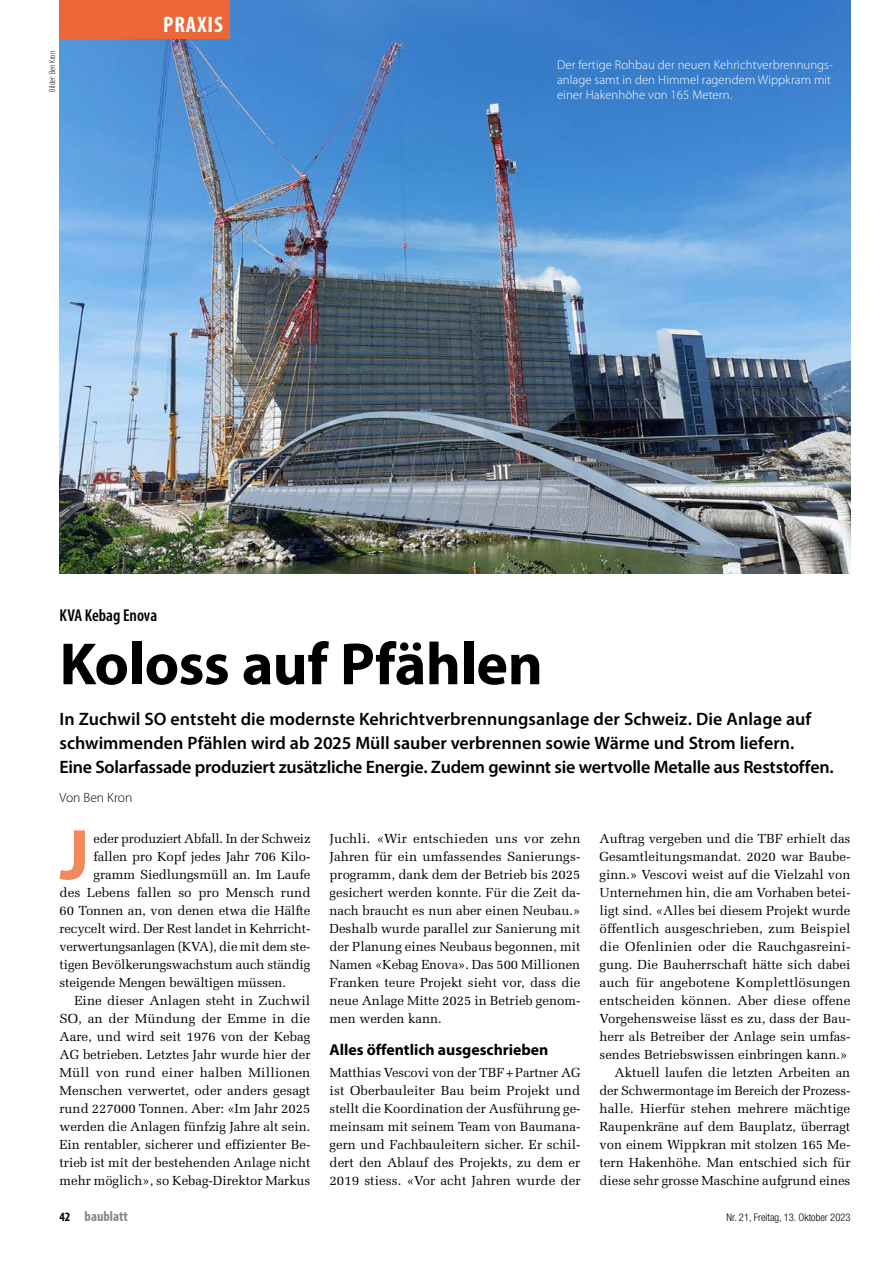
<style>
.page{position:relative;width:893px;height:1263px;background:#fff}
.page>*{position:absolute;margin:0;border:0;box-sizing:border-box;transform-origin:0 0}
.t1{font:700 72.3px "Myriad Pro";color:#f1895c}
.t2{font:700 60px "Myriad Pro";letter-spacing:-.01em;color:#000}
.t3{font:700 condensed 22.5px "Myriad Pro";letter-spacing:.045em;color:#fff}
.t4{font:600 18px/24px "Myriad Pro";color:#000}
.t5{font:600 condensed 17.25px "Myriad Pro";color:#000}
.t6{font:700 15.75px "Myriad Pro";color:#000}
.t7{font:700 condensed 14.25px "Myriad Pro";color:#868786}
.t8{font:300 13.5px "Myriad Pro";letter-spacing:.005em;color:#000}
.t9{font:13.2px/18px "Melior LT Std";color:#000;text-align:justify}
.t10{font:300 12.75px/15px "Myriad Pro";letter-spacing:.005em;color:#fff}
.t11{font:300 condensed 10.5px "Helvetica Neue LT Pro";color:#000}
.t12{font:300 condensed 9px "Myriad Pro";color:#000}
.s1{font-size:12.75px;color:#000}
</style>
<div class="page">
<img style="left:60px;top:0;width:790px;height:573px">
<div style="left:60px;top:0;width:170px;height:38px;background:#ec6737"></div>
<p class="t12" style="left:48px;top:92px;width:42px;rotate:-90deg">Bilder: Ben Kron</p>
<h3 class="t3" style="left:163px;top:10px;width:61px">PRAXIS</h3>
<p class="t10" style="left:557px;top:58px;width:277px">Der fertige Rohbau der neuen Kehrichtverbrennungs&shy;anlage samt in den Himmel ragendem Wippkram mit einer Hakenhöhe von 165 Metern.</p>
<h3 class="t5" style="left:60px;top:606px;width:99px">KVA Kebag Enova</h3>
<h2 class="t2" style="left:60px;top:630px;width:485px">Koloss auf Pfählen</h2>
<p class="t4" style="left:60px;top:707px;width:776px">In Zuchwil SO entsteht die modernste Kehrichtverbrennungsanlage der Schweiz. Die Anlage auf schwimmenden Pfählen wird ab 2025 Müll sauber verbrennen sowie Wärme und Strom liefern.<br>Eine Solarfassade produziert zusätzliche Energie. Zudem gewinnt sie wertvolle Metalle aus Reststoffen.</p>
<p class="t8" style="left:60px;top:790px;width:74px">Von Ben Kron</p>
<h1 class="t1" style="left:60px;top:814px;width:31px">J</h1>
<p class="t9" style="left:94px;top:830px;width:218px">eder produziert Abfall. In der Schweiz</p>
<p class="t9" style="left:94px;top:848px;width:218px">fallen pro Kopf jedes Jahr 706 Kilo-</p>
<p class="t9" style="left:94px;top:866px;width:218px">gramm Siedlungsmüll an. Im Laufe</p>
<p class="t9" style="left:60px;top:884px;width:253px">des Lebens fallen so pro Mensch rund</p>
<p class="t9" style="left:60px;top:902px;width:252px">60 Tonnen an, von denen etwa die Hälfte</p>
<p class="t9" style="left:60px;top:920px;width:252px">recycelt wird. Der Rest landet in Kehrricht-</p>
<p class="t9" style="left:60px;top:938px;width:252px">verwertungsanlagen (KVA), die mit dem ste-</p>
<p class="t9" style="left:60px;top:956px;width:252px">tigen Bevölkerungswachstum auch ständig</p>
<p class="t9" style="left:60px;top:974px;width:228px">steigende Mengen bewältigen müssen.</p>
<p class="t9" style="left:74px;top:992px;width:237px">Eine dieser Anlagen steht in Zuchwil</p>
<p class="t9" style="left:60px;top:1010px;width:252px">SO, an der Mündung der Emme in die</p>
<p class="t9" style="left:60px;top:1028px;width:252px">Aare, und wird seit 1976 von der Kebag</p>
<p class="t9" style="left:60px;top:1046px;width:252px">AG betrieben. Letztes Jahr wurde hier der</p>
<p class="t9" style="left:60px;top:1064px;width:252px">Müll von rund einer halben Millionen</p>
<p class="t9" style="left:60px;top:1082px;width:252px">Menschen verwertet, oder anders gesagt</p>
<p class="t9" style="left:60px;top:1100px;width:252px">rund 227000 Tonnen. Aber: «Im Jahr 2025</p>
<p class="t9" style="left:60px;top:1118px;width:252px">werden die Anlagen fünfzig Jahre alt sein.</p>
<p class="t9" style="left:60px;top:1136px;width:252px">Ein rentabler, sicherer und effizienter Be-</p>
<p class="t9" style="left:60px;top:1154px;width:252px">trieb ist mit der bestehenden Anlage nicht</p>
<p class="t9" style="left:60px;top:1172px;width:252px">mehr möglich», so Kebag-Direktor Markus</p>
<p class="t9" style="left:330px;top:830px;width:252px">Juchli. «Wir entschieden uns vor zehn Jahren für ein umfassendes Sanierungs&shy;programm, dank dem der Betrieb bis 2025 gesichert werden konnte. Für die Zeit da&shy;nach braucht es nun aber einen Neubau.» Deshalb wurde parallel zur Sanierung mit der Planung eines Neubaus begonnen, mit Namen «Kebag Enova». Das 500 Millionen Franken teure Projekt sieht vor, dass die neue Anlage Mitte 2025 in Betrieb genom&shy;men werden kann.</p>
<p class="t6" style="left:330px;top:1041px;width:220px">Alles öffentlich ausgeschrieben</p>
<p class="t9" style="left:330px;top:1064px;width:252px">Matthias Vescovi von der TBF+Partner AG ist Oberbauleiter Bau beim Projekt und stellt die Koordination der Ausführung ge&shy;meinsam mit seinem Team von Baumana&shy;gern und Fachbauleitern sicher. Er schil&shy;dert den Ablauf des Projekts, zu dem er 2019 stiess. «Vor acht Jahren wurde der</p>
<p class="t9" style="left:600px;top:830px;width:252px;text-align:right">Auftrag vergeben und die TBF erhielt das Gesamtleitungsmandat. 2020 war Baube&shy;ginn.» Vescovi weist auf die Vielzahl von Unternehmen hin, die am Vorhaben betei&shy;ligt sind. «Alles bei diesem Projekt wurde öffentlich ausgeschrieben, zum Beispiel die Ofenlinien oder die Rauchgasreini&shy;gung. Die Bauherrschaft hätte sich dabei auch für angebotene Komplettlösungen entscheiden können. Aber diese offene Vorgehensweise lässt es zu, dass der Bau&shy;herr als Betreiber der Anlage sein umfas&shy;sendes Betriebswissen einbringen kann.» Aktuell laufen die letzten Arbeiten an der Schwermontage im Bereich der Prozess&shy;halle. Hierfür stehen mehrere mächtige Raupenkräne auf dem Bauplatz, überragt von einem Wippkran mit stolzen 165 Me&shy;tern Hakenhöhe. Man entschied sich für diese sehr grosse Maschine aufgrund eines</p>
<p class="t7" style="left:60px;top:1207px;width:70px"><span class="s1">42</span> baublatt</p>
<p class="t11" style="left:726px;top:1211px;width:125px">Nr. 21, Freitag, 13. Oktober 2023</p>
</div>
